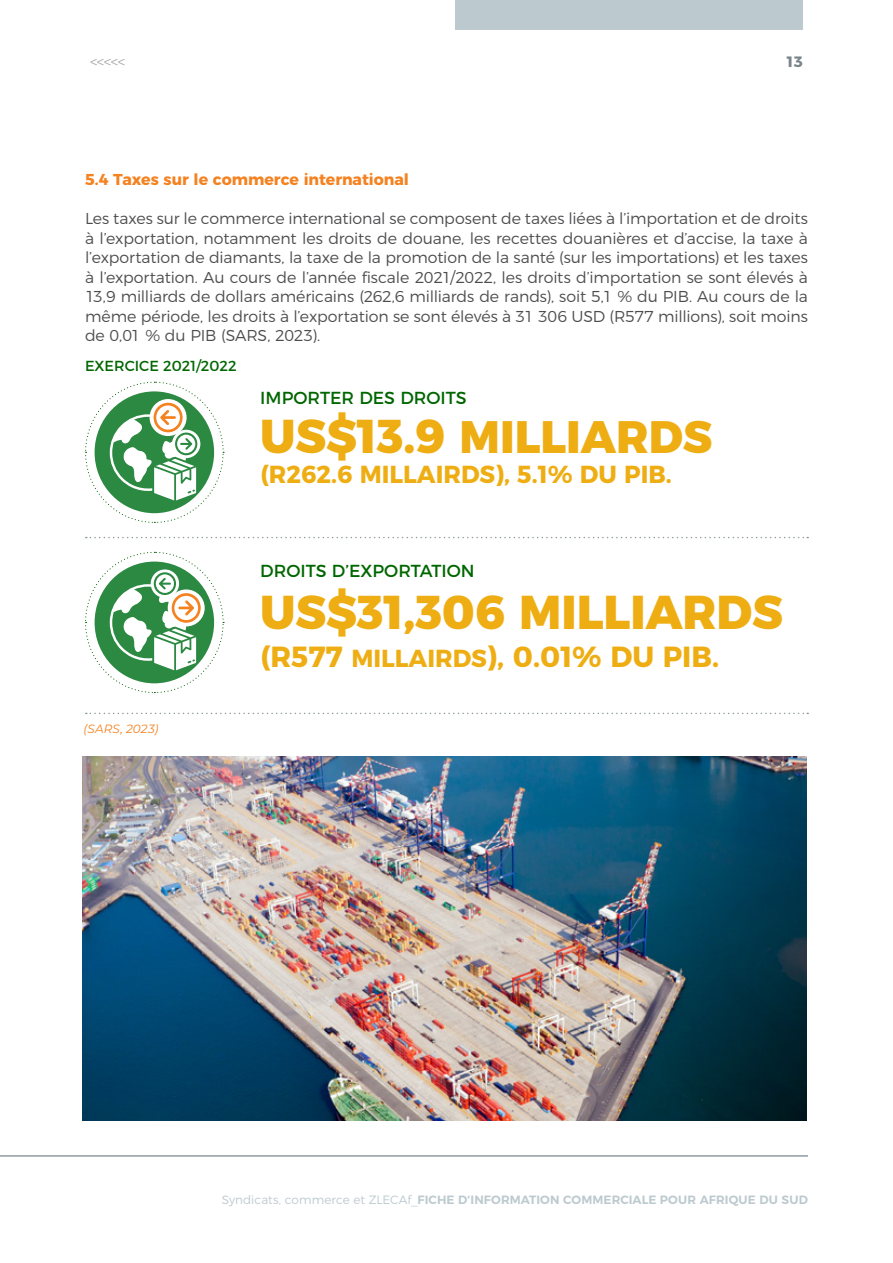
<style>
.page{position:relative;width:893px;height:1263px;background:#fff}
.page>*{position:absolute;margin:0;border:0;box-sizing:border-box;transform-origin:0 0}
.t1{font:800 47.4px "Montserrat";color:#eeae13}
.t2{font:800 45.45px "Montserrat";color:#eeae13}
.t3{font:700 29.1px "Montserrat";color:#eeae13}
.t4{font:700 24.6px "Montserrat";color:#eeae13}
.t5{font:17.4px "Montserrat";color:#060}
.t6{font:300 15.75px/19.5px "Montserrat";letter-spacing:-.01em;color:#4d4d4f;text-align:justify}
.t7{font:700 15.75px "Montserrat";letter-spacing:-.005em;color:#f58220}
.t8{font:300 15px "Montserrat";color:#a7a9ac}
.t9{font:700 15px "Montserrat";color:#798489}
.t10{font:14.55px "Montserrat";color:#060}
.t11{font:600 12px "Montserrat";letter-spacing:.01em;color:#bccad0}
.t12{font:italic 12px "Montserrat";letter-spacing:.01em;color:#f58220}
.s1{font-size:47.4px}
.s2{font-size:24.6px}
.s3{font-weight:300}
</style>
<div class="page">
<div style="left:455px;top:0;width:348px;height:30px;background:#bccad0"></div>
<img style="left:83px;top:756px;width:723px;height:365px">
<hr style="left:0;top:1155px;width:808px;height:1px;background:#8f9a9f">
<svg style="left:86px;top:537px;width:722px;height:1px"></svg>
<svg style="left:86px;top:713px;width:722px;height:1px"></svg>
<svg style="left:85px;top:551px;width:139px;height:143px"></svg>
<svg style="left:85px;top:381px;width:139px;height:142px"></svg>
<p class="t8" style="left:90px;top:50px;width:37px">&lt;&lt;&lt;&lt;&lt;</p>
<p class="t9" style="left:785px;top:49px;width:18px">13</p>
<p class="t7" style="left:85px;top:167px;width:325px">5.4 Taxes sur le commerce international</p>
<p class="t6" style="left:85px;top:208px;width:724px">Les taxes sur le commerce international se composent de taxes liées à l’importation et de droits à l’exportation, notamment les droits de douane, les recettes douanières et d’accise, la taxe à l’exportation de diamants, la taxe de la promotion de la santé (sur les importations) et les taxes à l’exportation. Au cours de l’année fiscale 2021/2022, les droits d’importation se sont élevés à 13,9 milliards de dollars américains (262,6 milliards de rands), soit 5,1 % du PIB. Au cours de la même période, les droits à l’exportation se sont élevés à 31 306 USD (R577 millions), soit moins de 0,01 % du PIB (SARS, 2023).</p>
<p class="t10" style="left:85px;top:354px;width:153px">EXERCICE 2021/2022</p>
<p class="t5" style="left:260px;top:384px;width:208px">IMPORTER DES DROITS</p>
<h2 class="t2" style="left:260px;top:399px;width:454px"><span class="s1">US$13.9</span> MILLIARDS</h2>
<h3 class="t4" style="left:260px;top:454px;width:413px">(R262.6 MILLAIRDS), 5.1% DU PIB.</h3>
<p class="t5" style="left:260px;top:556px;width:216px">DROITS D’EXPORTATION</p>
<h1 class="t1" style="left:260px;top:572px;width:524px">US$31,306 MILLIARDS</h1>
<p class="t12" style="left:84px;top:721px;width:76px">(SARS, 2023)</p>
<h3 class="t3" style="left:261px;top:632px;width:460px">(R577 <span class="s2">MILLAIRDS</span>), 0.01% DU PIB.</h3>
<p class="t11" style="left:222px;top:1190px;width:588px"><span class="s3">Syndicats, commerce et ZLECAf_</span>FICHE D‘INFORMATION COMMERCIALE POUR AFRIQUE DU SUD</p>
</div>
